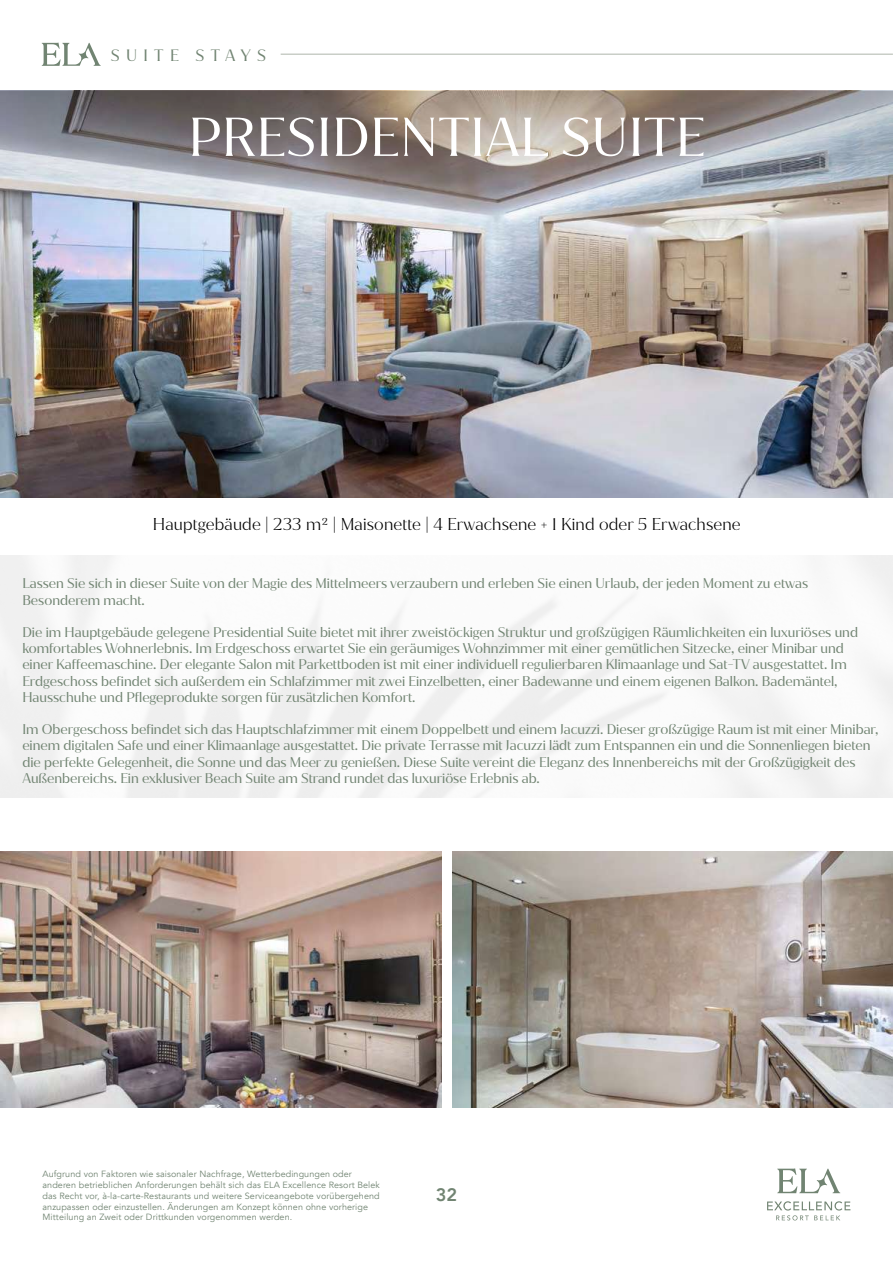
<style>
.page{position:relative;width:893px;height:1263px;background:#fff}
.page>*{position:absolute;margin:0;border:0;box-sizing:border-box;transform-origin:0 0}
.t1{font:52.5px "Jazmin";letter-spacing:.01em;color:#fff}
.t2{font:800 18px "Avenir";color:#718472}
.t3{font:300 16.5px "Jazmin";letter-spacing:.01em;color:#000}
.t4{font:15.9px "Jazmin";letter-spacing:.4em;color:#718472}
.t5{font:13.5px/16.2px "Jazmin";color:#718472}
.t6{font:9px/10.8px "Avenir";letter-spacing:.01em;color:#718472}
</style>
<div class="page">
<svg style="left:777px;top:1168px;width:63px;height:25px"></svg>
<svg style="left:767px;top:1201px;width:83px;height:19px"></svg>
<img style="left:0;top:91px;width:893px;height:406px">
<img style="left:0;top:92px;width:893px;height:170px">
<img style="left:0;top:852px;width:441px;height:255px">
<img style="left:452px;top:852px;width:441px;height:255px">
<hr style="left:281px;top:54px;width:612px;height:1px;background:#aeb5ab">
<svg style="left:42px;top:42px;width:59px;height:24px"></svg>
<p class="t4" style="left:111px;top:45px;width:157px">SUITE STAYS</p>
<h1 class="t1" style="left:188px;top:106px;width:518px">PRESIDENTIAL SUITE</h1>
<p class="t3" style="left:153px;top:515px;width:589px">Hauptgebäude | 233 m² | Maisonette | 4 Erwachsene + 1 Kind oder 5 Erwachsene</p>
<p class="t5" style="left:22px;top:576px;width:787px">Lassen Sie sich in dieser Suite von der Magie des Mittelmeers verzaubern und erleben Sie einen Urlaub, der jeden Moment zu etwas<br>Besonderem macht.</p>
<p class="t5" style="left:22px;top:624px;width:837px">Die im Hauptgebäude gelegene Presidential Suite bietet mit ihrer zweistöckigen Struktur und großzügigen Räumlichkeiten ein luxuriöses und komfortables Wohnerlebnis. Im Erdgeschoss erwartet Sie ein geräumiges Wohnzimmer mit einer gemütlichen Sitzecke, einer Minibar und einer Kaffeemaschine. Der elegante Salon mit Parkettboden ist mit einer individuell regulierbaren Klimaanlage und Sat-TV ausgestattet. Im Erdgeschoss befindet sich außerdem ein Schlafzimmer mit zwei Einzelbetten, einer Badewanne und einem eigenen Balkon. Bademäntel, Hausschuhe und Pflegeprodukte sorgen für zusätzlichen Komfort.</p>
<p class="t5" style="left:22px;top:721px;width:858px">Im Obergeschoss befindet sich das Hauptschlafzimmer mit einem Doppelbett und einem Jacuzzi. Dieser großzügige Raum ist mit einer Minibar, einem digitalen Safe und einer Klimaanlage ausgestattet. Die private Terrasse mit Jacuzzi lädt zum Entspannen ein und die Sonnenliegen bieten die perfekte Gelegenheit, die Sonne und das Meer zu genießen. Diese Suite vereint die Eleganz des Innenbereichs mit der Großzügigkeit des Außenbereichs. Ein exklusiver Beach Suite am Strand rundet das luxuriöse Erlebnis ab.</p>
<p class="t6" style="left:43px;top:1169px;width:339px">Aufgrund von Faktoren wie saisonaler Nachfrage, Wetterbedingungen oder anderen betrieblichen Anforderungen behält sich das ELA Excellence Resort Belek das Recht vor, à-la-carte-Restaurants und weitere Serviceangebote vorübergehend anzupassen oder einzustellen. Änderungen am Konzept können ohne vorherige Mitteilung an Zweit oder Drittkunden vorgenommen werden.</p>
<h2 class="t2" style="left:436px;top:1181px;width:23px">32</h2>
</div>
